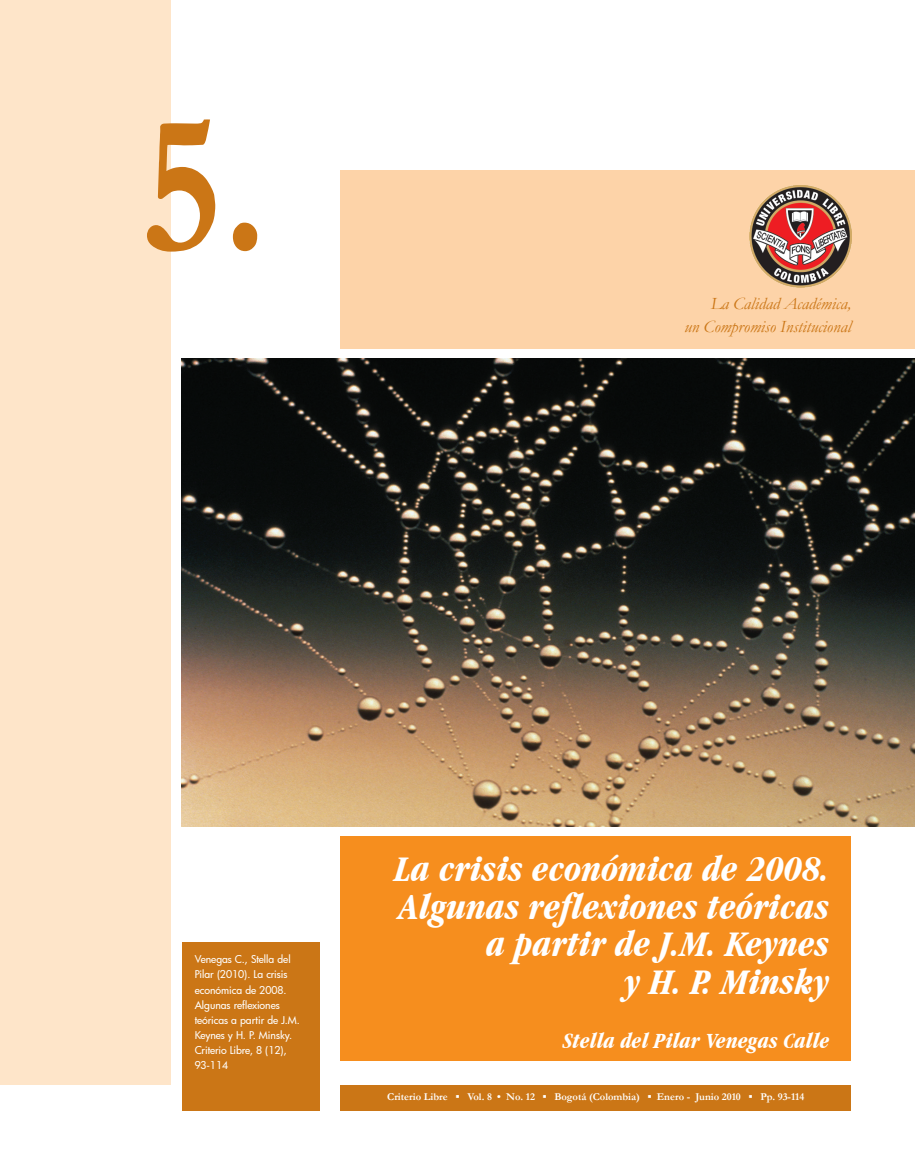
<style>
.page{position:relative;width:915px;height:1170px;background:#fff}
.page>*{position:absolute;margin:0;border:0;box-sizing:border-box;transform-origin:0 0}
.t1{font:700 202.5px "Garamond";color:#cb7616;scale:.85 1}
.t2{font:italic 700 condensed 37.5px/37.5px "Garamond IT Cby BT";color:#fff;text-align:right}
.t3{font:italic 700 condensed 22.5px "Garamond IT Cby BT";color:#fff}
.t4{font:italic 17.25px/22.8px "Garamond";color:#cb7616;text-align:right}
.t5{font:500 10.5px/15px "Futura";letter-spacing:-.005em;color:#fff}
.t6{font:700 10.5px "Garamond";color:#fff}
</style>
<div class="page">
<img style="left:182px;top:358px;width:732px;height:468px">
<div style="left:0;top:0;width:170px;height:1084px;background:#fee5c9"></div>
<div style="left:340px;top:170px;width:574px;height:178px;background:#fdd3a8"></div>
<div style="left:340px;top:1084px;width:510px;height:26px;background:#cb7616"></div>
<img style="left:749px;top:186px;width:101px;height:102px">
<div style="left:340px;top:836px;width:510px;height:224px;background:#f68e1e"></div>
<div style="left:182px;top:941px;width:137px;height:169px;background:#cb7616"></div>
<h1 class="t1" style="left:141px;top:48px;width:149px">5.</h1>
<h3 class="t4" style="left:684px;top:292px;width:168px">La Calidad Académica,<br>un Compromiso Institucional</h3>
<p class="t5" style="left:195px;top:951px;width:107px">Venegas C., Stella del<br>Pilar (2010). La crisis económica de 2008.<br>Algunas reflexiones teóricas a partir de J.M.<br>Keynes y H. P. Minsky.<br>Criterio Libre, 8 (12),<br>93-114</p>
<h2 class="t2" style="left:395px;top:849px;width:436px">La crisis económica de 2008.<br>Algunas reflexiones teóricas a partir de J.M. Keynes<br>y H. P. Minsky</h2>
<h3 class="t3" style="left:562px;top:1027px;width:268px">Stella del Pilar Venegas Calle</h3>
<p class="t6" style="left:387px;top:1089px;width:418px">Criterio Libre ▪ Vol. 8 • No. 12 ▪ Bogotá (Colombia) ▪ Enero - Junio 2010 ▪ Pp. 93-114</p>
</div>
